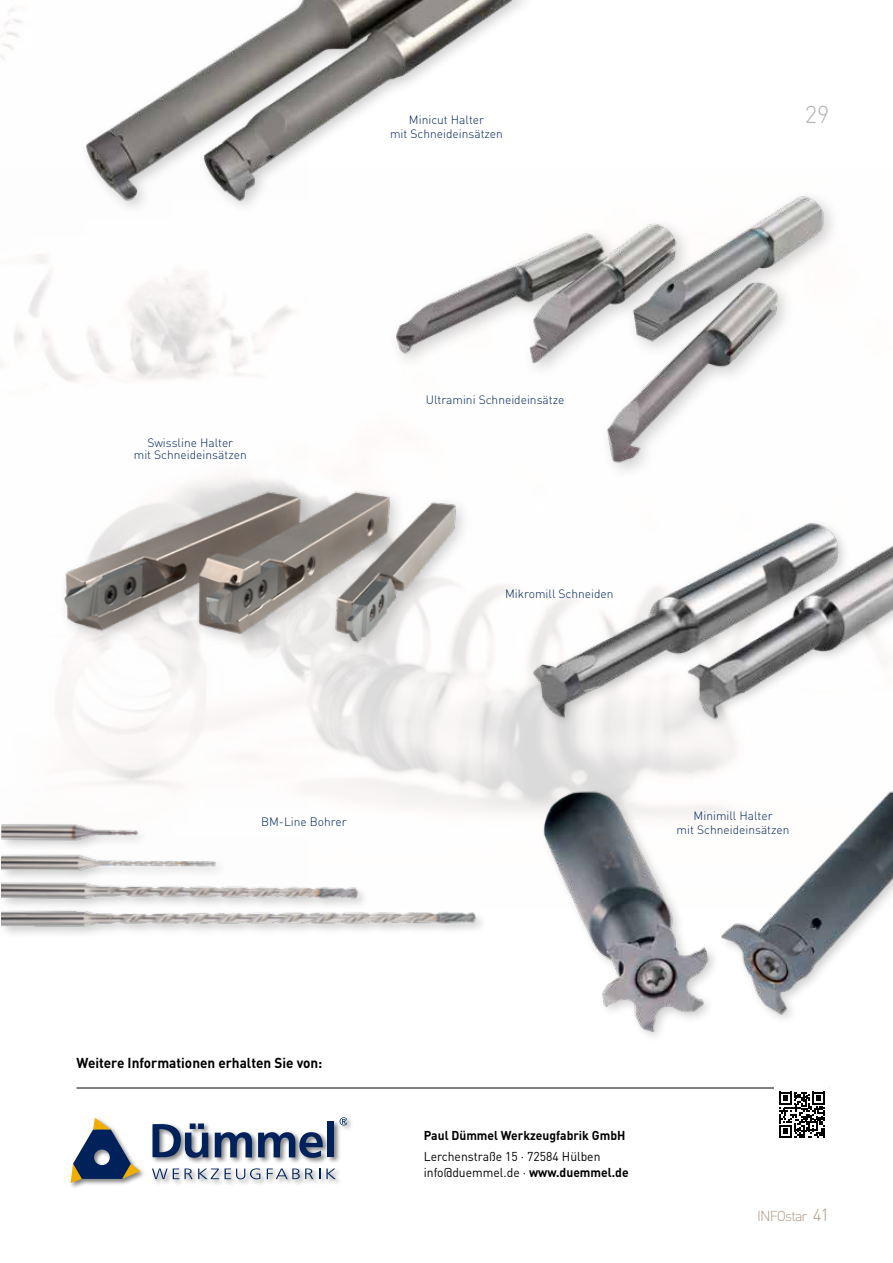
<style>
.page{position:relative;width:893px;height:1263px;background:#fff}
.page>*{position:absolute;margin:0;border:0;box-sizing:border-box;transform-origin:0 0}
.t1{font:300 24px "DIN Pro";color:#b1b3b5}
.t2{font:700 14.25px "DIN Pro";color:#000;scale:.95 1}
.t3{font:300 14.25px "DIN Pro";letter-spacing:-.06em;color:#ad9a87}
.t4{font:12.75px/16.5px "DIN Pro";color:#000;scale:.95 1}
.t5{font:700 12.75px "DIN Pro";color:#000;scale:.95 1}
.t6{font:300 12px/14.4px "DIN Pro";color:#00215a;text-align:center}
.s1{font-weight:700}
.s2{font-size:17.25px}
</style>
<div class="page">
<hr style="left:77px;top:1087px;width:752px;height:1px;background:#000">
<div style="left:775px;top:1087px;width:54px;height:55px;background:#fff"></div>
<svg style="left:779px;top:1092px;width:46px;height:46px"></svg>
<img style="left:395px;top:196px;width:438px;height:274px">
<div style="left:56px;top:484px;width:416px;height:181px;background:#000;opacity:.2"></div>
<img style="left:56px;top:476px;width:404px;height:187px">
<div style="left:80px;top:0;width:459px;height:215px;background:#fefefe"></div>
<img style="left:85px;top:0;width:464px;height:206px">
<img style="left:1px;top:810px;width:476px;height:124px">
<img style="left:530px;top:523px;width:363px;height:207px">
<img style="left:506px;top:784px;width:387px;height:248px">
<div style="left:69px;top:1116px;width:285px;height:74px;background:#000;opacity:.5"></div>
<svg style="left:71px;top:1118px;width:69px;height:65px"></svg>
<svg style="left:152px;top:1123px;width:56px;height:35px"></svg>
<svg style="left:215px;top:1132px;width:37px;height:25px"></svg>
<svg style="left:258px;top:1132px;width:65px;height:26px;background:#5a6c8b"></svg>
<div style="left:327px;top:1122px;width:7px;height:35px;background:#00215a"></div>
<svg style="left:340px;top:1117px;width:7px;height:8px"></svg>
<svg style="left:152px;top:1168px;width:27px;height:11px"></svg>
<svg style="left:185px;top:1168px;width:34px;height:11px"></svg>
<svg style="left:225px;top:1168px;width:35px;height:11px"></svg>
<svg style="left:267px;top:1168px;width:46px;height:11px"></svg>
<svg style="left:326px;top:1168px;width:10px;height:11px"></svg>
<p class="t6" style="left:390px;top:111px;width:114px">Minicut Halter<br>mit Schneideinsätzen</p>
<h1 class="t1" style="left:805px;top:96px;width:26px">29</h1>
<p class="t6" style="left:134px;top:436px;width:114px;line-height:12px">Swissline Halter<br>mit Schneideinsätzen</p>
<p class="t6" style="left:426px;top:392px;width:140px">Ultramini Schneideinsätze</p>
<p class="t6" style="left:505px;top:585px;width:110px">Mikromill Schneiden</p>
<p class="t6" style="left:261px;top:813px;width:87px">BM-Line Bohrer</p>
<p class="t6" style="left:677px;top:807px;width:114px">Minimill Halter<br>mit Schneideinsätzen</p>
<p class="t2" style="left:77px;top:1051px;width:260px">Weitere Informationen erhalten Sie von:</p>
<p class="t5" style="left:424px;top:1124px;width:214px">Paul Dümmel Werkzeugfabrik GmbH</p>
<p class="t4" style="left:424px;top:1146px;width:217px">Lerchenstraße 15 · 72584 Hülben info@duemmel.de · <span class="s1">www.duemmel.de</span></p>
<p class="t3" style="left:757px;top:1205px;width:74px">INFOstar <span class="s2">41</span></p>
</div>
